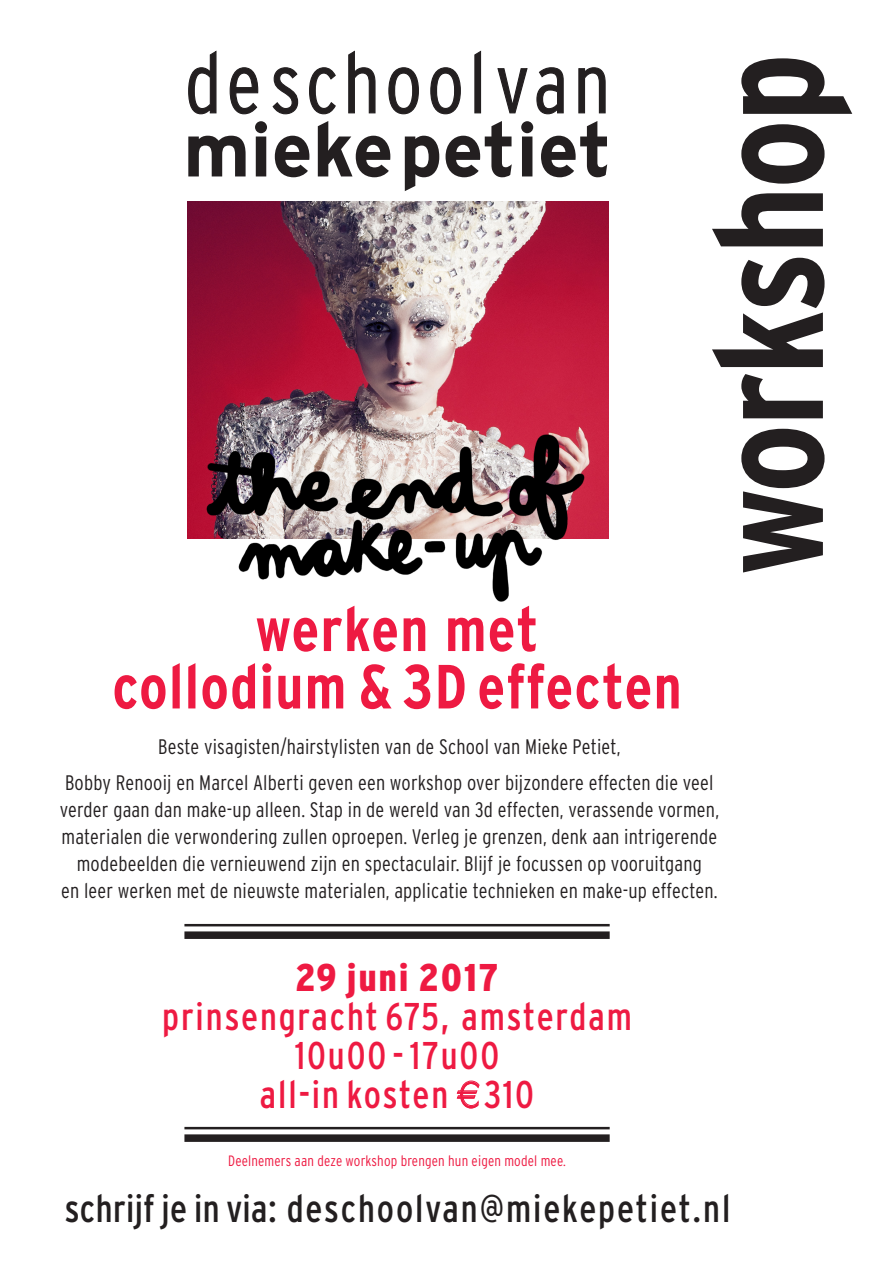
<style>
.page{position:relative;width:893px;height:1263px;background:#fff}
.page>*{position:absolute;margin:0;border:0;box-sizing:border-box;transform-origin:0 0}
.t1{font:700 condensed 152.1px "Interstate";letter-spacing:-.02em;color:#231f20}
.t2{font:300 condensed 84px "Interstate";letter-spacing:.06em;color:#231f20}
.t3{font:700 76.05px "Interstate";color:#231f20}
.t4{font:700 condensed 62.25px/57.4px "Interstate";letter-spacing:.02em;color:#ee1a42;text-align:center}
.t5{font:condensed 38.7px/38.7px "Interstate";letter-spacing:.05em;color:#ee1a42;text-align:center}
.t6{font:condensed 38.7px "Interstate";letter-spacing:.045em;color:#231f20}
.t7{font:300 condensed 21px/27px "Interstate";letter-spacing:.01em;color:#231f20;text-align:center}
.t8{font:300 condensed 15px "Interstate";letter-spacing:.01em;color:#ee1a42}
.s1{font-weight:900}
.s2{font-family:"Euro Sans";font-stretch:normal}
</style>
<div class="page">
<img style="left:188px;top:201px;width:421px;height:337px">
<img style="left:345px;top:443px;width:152px;height:73px">
<img style="left:198px;top:436px;width:147px;height:91px">
<img style="left:497px;top:432px;width:90px;height:108px">
<img style="left:213px;top:516px;width:336px;height:86px">
<svg style="left:188px;top:50px;width:29px;height:65px"></svg>
<svg style="left:229px;top:67px;width:30px;height:48px"></svg>
<svg style="left:272px;top:67px;width:27px;height:48px"></svg>
<svg style="left:309px;top:67px;width:27px;height:48px"></svg>
<svg style="left:348px;top:50px;width:28px;height:64px"></svg>
<svg style="left:388px;top:67px;width:31px;height:48px"></svg>
<svg style="left:430px;top:67px;width:31px;height:48px"></svg>
<svg style="left:474px;top:50px;width:8px;height:64px"></svg>
<svg style="left:497px;top:68px;width:31px;height:46px"></svg>
<svg style="left:536px;top:67px;width:28px;height:48px"></svg>
<svg style="left:578px;top:67px;width:28px;height:47px"></svg>
<hr style="left:184px;top:924px;width:426px;height:2px;background:#231f20">
<div style="left:184px;top:931px;width:426px;height:8px;background:#231f20"></div>
<svg style="left:456px;top:1080px;width:24px;height:29px"></svg>
<hr style="left:184px;top:1127px;width:426px;height:2px;background:#231f20">
<div style="left:184px;top:1134px;width:426px;height:8px;background:#231f20"></div>
<p class="t2" style="left:185px;top:36px;width:427px">deschoolvan</p>
<p class="t3" style="left:183px;top:107px;width:430px">miekepetiet</p>
<p class="t4" style="left:112px;top:600px;width:571px">werken met<br>collodium &amp; 3D effecten</p>
<p class="t1" style="left:684px;top:575px;width:524px;rotate:-90deg">workshop</p>
<p class="t7" style="left:158px;top:732px;width:464px">Beste visagisten/hairstylisten van de School van Mieke Petiet,</p>
<p class="t7" style="left:60px;top:769px;width:661px">Bobby Renooij en Marcel Alberti geven een workshop over bijzondere effecten die veel verder gaan dan make-up alleen. Stap in de wereld van 3d effecten, verassende vormen, materialen die verwondering zullen oproepen. Verleg je grenzen, denk aan intrigerende modebeelden die vernieuwend zijn en spectaculair. Blijf je focussen op vooruitgang<br>en leer werken met de nieuwste materialen, applicatie technieken en make-up effecten.</p>
<p class="t5" style="left:162px;top:958px;width:471px"><span class="s1">29 juni 2017<br></span>prinsengracht 675, amsterdam</p>
<p class="t5" style="left:295px;top:1035px;width:206px">10u00 - 17u00</p>
<p class="t5" style="left:260px;top:1074px;width:276px">all-in kosten <span class="s2">€</span>310</p>
<p class="t8" style="left:228px;top:1153px;width:339px">Deelnemers aan deze workshop brengen hun eigen model mee.</p>
<p class="t6" style="left:65px;top:1187px;width:667px">schrijf je in via: deschoolvan@miekepetiet.nl</p>
</div>
